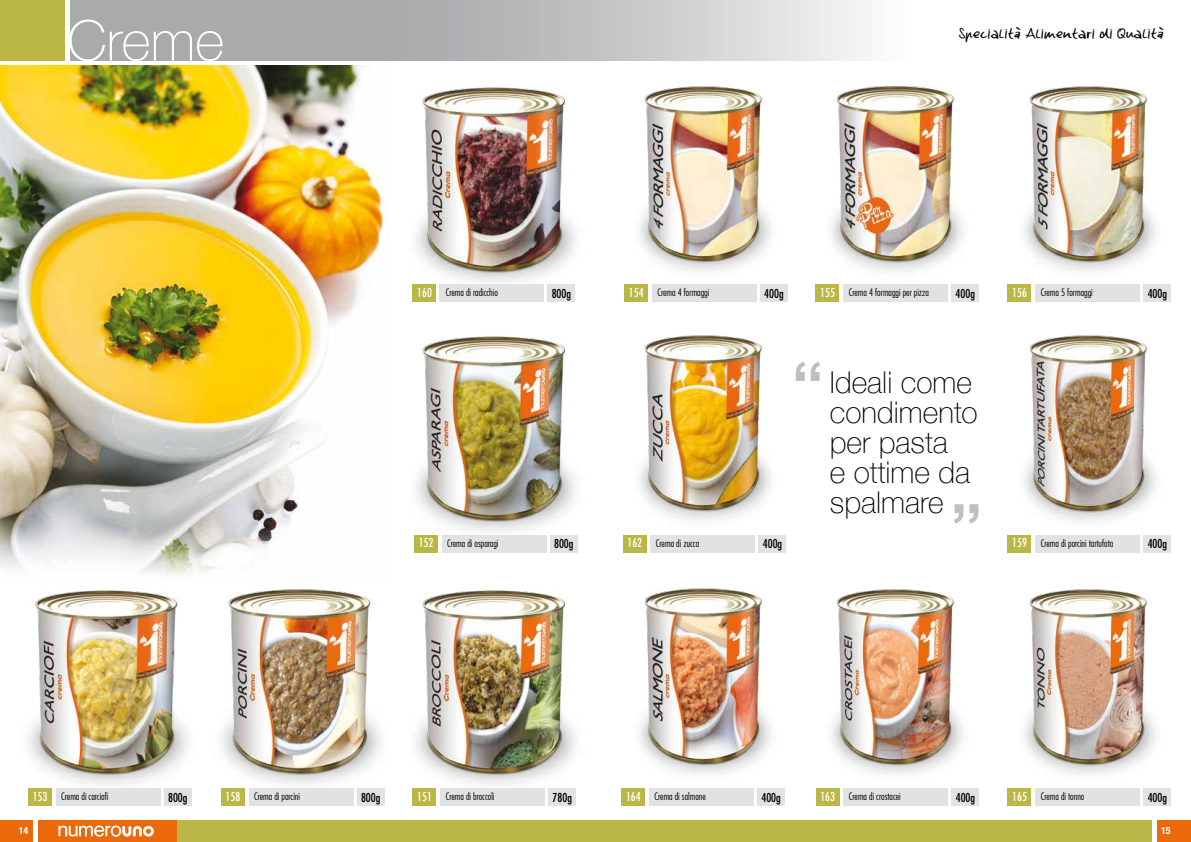
<style>
.page{position:relative;width:1191px;height:842px;background:#fff}
.page>*{position:absolute;margin:0;border:0;box-sizing:border-box;transform-origin:0 0}
.t1{font:100 56px "Helvetica Neue";color:#fff}
.t2{font:100 30px/30px "Helvetica Neue";color:#000}
.t3{font:condensed 12px "Futura";color:#000}
.t4{font:10.9px "Dennis";color:#000}
.t5{font:300 condensed 10px "Futura";color:#000}
.t6{font:700 condensed 10px "Helvetica Neue";color:#fff}
.s1{font-weight:400;font-size:12px;color:#fff}
</style>
<div class="page">
<div style="left:38px;top:820px;width:142px;height:22px;background:#eb690b"></div>
<svg style="left:58px;top:825px;width:96px;height:12px"></svg>
<div style="left:0;top:820px;width:33px;height:22px;background:#eb690b"></div>
<div style="left:0;top:0;width:65px;height:60px;background:#bbb747"></div>
<div style="left:178px;top:820px;width:974px;height:22px;background:#bbb747"></div>
<img style="left:0;top:65px;width:387px;height:507px">
<svg style="left:71px;top:0;width:794px;height:60px;background:#bcbdbe"></svg>
<img style="left:830px;top:589px;width:133px;height:205px">
<img style="left:8px;top:568px;width:195px;height:238px">
<img style="left:412px;top:87px;width:165px;height:215px">
<img style="left:412px;top:590px;width:165px;height:216px">
<img style="left:201px;top:572px;width:184px;height:233px">
<img style="left:414px;top:336px;width:164px;height:217px">
<img style="left:1023px;top:335px;width:133px;height:186px">
<img style="left:638px;top:335px;width:133px;height:206px">
<img style="left:638px;top:588px;width:133px;height:206px">
<img style="left:1023px;top:86px;width:133px;height:185px">
<img style="left:638px;top:86px;width:133px;height:205px">
<img style="left:1023px;top:589px;width:133px;height:185px">
<img style="left:830px;top:86px;width:133px;height:206px">
<div style="left:1157px;top:820px;width:34px;height:22px;background:#eb690b"></div>
<div style="left:650px;top:535px;width:105px;height:17px;background:#e1e2e3"></div>
<div style="left:758px;top:535px;width:28px;height:17px;background:#e1e2e3"></div>
<div style="left:843px;top:788px;width:105px;height:17px;background:#e1e2e3"></div>
<div style="left:951px;top:788px;width:28px;height:17px;background:#e1e2e3"></div>
<div style="left:249px;top:788px;width:104px;height:17px;background:#e1e2e3"></div>
<div style="left:357px;top:788px;width:27px;height:17px;background:#e1e2e3"></div>
<div style="left:439px;top:284px;width:105px;height:17px;background:#e1e2e3"></div>
<div style="left:547px;top:284px;width:28px;height:17px;background:#e1e2e3"></div>
<div style="left:56px;top:788px;width:104px;height:17px;background:#e1e2e3"></div>
<div style="left:413px;top:284px;width:23px;height:17px;background:#bbb747"></div>
<div style="left:164px;top:788px;width:27px;height:17px;background:#e1e2e3"></div>
<div style="left:28px;top:788px;width:24px;height:17px;background:#bbb747"></div>
<div style="left:442px;top:535px;width:104px;height:17px;background:#e1e2e3"></div>
<div style="left:550px;top:535px;width:27px;height:17px;background:#e1e2e3"></div>
<div style="left:414px;top:535px;width:23px;height:17px;background:#bbb747"></div>
<div style="left:1035px;top:535px;width:105px;height:17px;background:#e1e2e3"></div>
<div style="left:623px;top:535px;width:23px;height:17px;background:#bbb747"></div>
<div style="left:1143px;top:535px;width:27px;height:17px;background:#e1e2e3"></div>
<div style="left:1007px;top:535px;width:24px;height:17px;background:#bbb747"></div>
<div style="left:649px;top:788px;width:104px;height:17px;background:#e1e2e3"></div>
<div style="left:757px;top:788px;width:27px;height:17px;background:#e1e2e3"></div>
<div style="left:621px;top:788px;width:24px;height:17px;background:#bbb747"></div>
<div style="left:221px;top:788px;width:23px;height:17px;background:#bbb747"></div>
<div style="left:440px;top:788px;width:105px;height:17px;background:#e1e2e3"></div>
<div style="left:548px;top:788px;width:28px;height:17px;background:#e1e2e3"></div>
<div style="left:413px;top:788px;width:23px;height:17px;background:#bbb747"></div>
<div style="left:816px;top:788px;width:23px;height:17px;background:#bbb747"></div>
<div style="left:1035px;top:788px;width:105px;height:17px;background:#e1e2e3"></div>
<div style="left:1143px;top:788px;width:27px;height:17px;background:#e1e2e3"></div>
<div style="left:1007px;top:788px;width:24px;height:17px;background:#bbb747"></div>
<div style="left:843px;top:284px;width:104px;height:17px;background:#e1e2e3"></div>
<div style="left:951px;top:284px;width:27px;height:17px;background:#e1e2e3"></div>
<div style="left:815px;top:284px;width:24px;height:17px;background:#bbb747"></div>
<div style="left:1035px;top:284px;width:105px;height:17px;background:#e1e2e3"></div>
<div style="left:1143px;top:284px;width:27px;height:17px;background:#e1e2e3"></div>
<div style="left:1007px;top:284px;width:24px;height:17px;background:#bbb747"></div>
<div style="left:652px;top:284px;width:104px;height:17px;background:#e1e2e3"></div>
<div style="left:760px;top:284px;width:27px;height:17px;background:#e1e2e3"></div>
<div style="left:624px;top:284px;width:24px;height:17px;background:#bbb747"></div>
<svg style="left:796px;top:362px;width:24px;height:19px"></svg>
<svg style="left:954px;top:504px;width:24px;height:19px"></svg>
<h1 class="t1" style="left:67px;top:6px;width:159px">Creme</h1>
<p class="t4" style="left:958px;top:28px;width:207px">Specialità Alimentari di Qualità</p>
<p class="t5" style="left:417px;top:286px;width:82px"><span class="s1">160</span> Crema di radicchio</p>
<p class="t3" style="left:552px;top:286px;width:21px">800g</p>
<p class="t5" style="left:629px;top:286px;width:82px"><span class="s1">154</span> Crema 4 formaggi</p>
<p class="t3" style="left:764px;top:286px;width:21px">400g</p>
<p class="t5" style="left:820px;top:286px;width:110px"><span class="s1">155</span> Crema 4 formaggi per pizza</p>
<p class="t3" style="left:955px;top:286px;width:21px">400g</p>
<p class="t5" style="left:1012px;top:286px;width:82px"><span class="s1">156</span> Crema 5 formaggi</p>
<p class="t3" style="left:1147px;top:286px;width:21px">400g</p>
<h2 class="t2" style="left:830px;top:366px;width:149px">Ideali come condimento per pasta<br>e ottime da spalmare</h2>
<p class="t5" style="left:419px;top:537px;width:81px"><span class="s1">152</span> Crema di asparagi</p>
<p class="t3" style="left:554px;top:536px;width:21px">800g</p>
<p class="t5" style="left:627px;top:537px;width:73px"><span class="s1">162</span> Crema di zucca</p>
<p class="t5" style="left:1012px;top:537px;width:102px"><span class="s1">159</span> Crema di porcini tartufata</p>
<p class="t3" style="left:1147px;top:536px;width:21px">400g</p>
<p class="t3" style="left:763px;top:536px;width:21px">400g</p>
<p class="t5" style="left:33px;top:790px;width:77px"><span class="s1">153</span> Crema di carciofi</p>
<p class="t3" style="left:168px;top:790px;width:21px">800g</p>
<p class="t6" style="left:19px;top:824px;width:11px">14</p>
<p class="t5" style="left:226px;top:790px;width:76px"><span class="s1">158</span> Crema di porcini</p>
<p class="t5" style="left:417px;top:790px;width:79px"><span class="s1">151</span> Crema di broccoli</p>
<p class="t3" style="left:552px;top:790px;width:21px">780g</p>
<p class="t5" style="left:626px;top:790px;width:81px"><span class="s1">164</span> Crema di salmone</p>
<p class="t3" style="left:761px;top:790px;width:21px">400g</p>
<p class="t5" style="left:820px;top:790px;width:82px"><span class="s1">163</span> Crema di crostacei</p>
<p class="t5" style="left:1012px;top:790px;width:74px"><span class="s1">165</span> Crema di tonno</p>
<p class="t3" style="left:1147px;top:790px;width:21px">400g</p>
<p class="t3" style="left:361px;top:790px;width:21px">800g</p>
<p class="t3" style="left:955px;top:790px;width:21px">400g</p>
<p class="t6" style="left:1161px;top:824px;width:11px">15</p>
</div>
